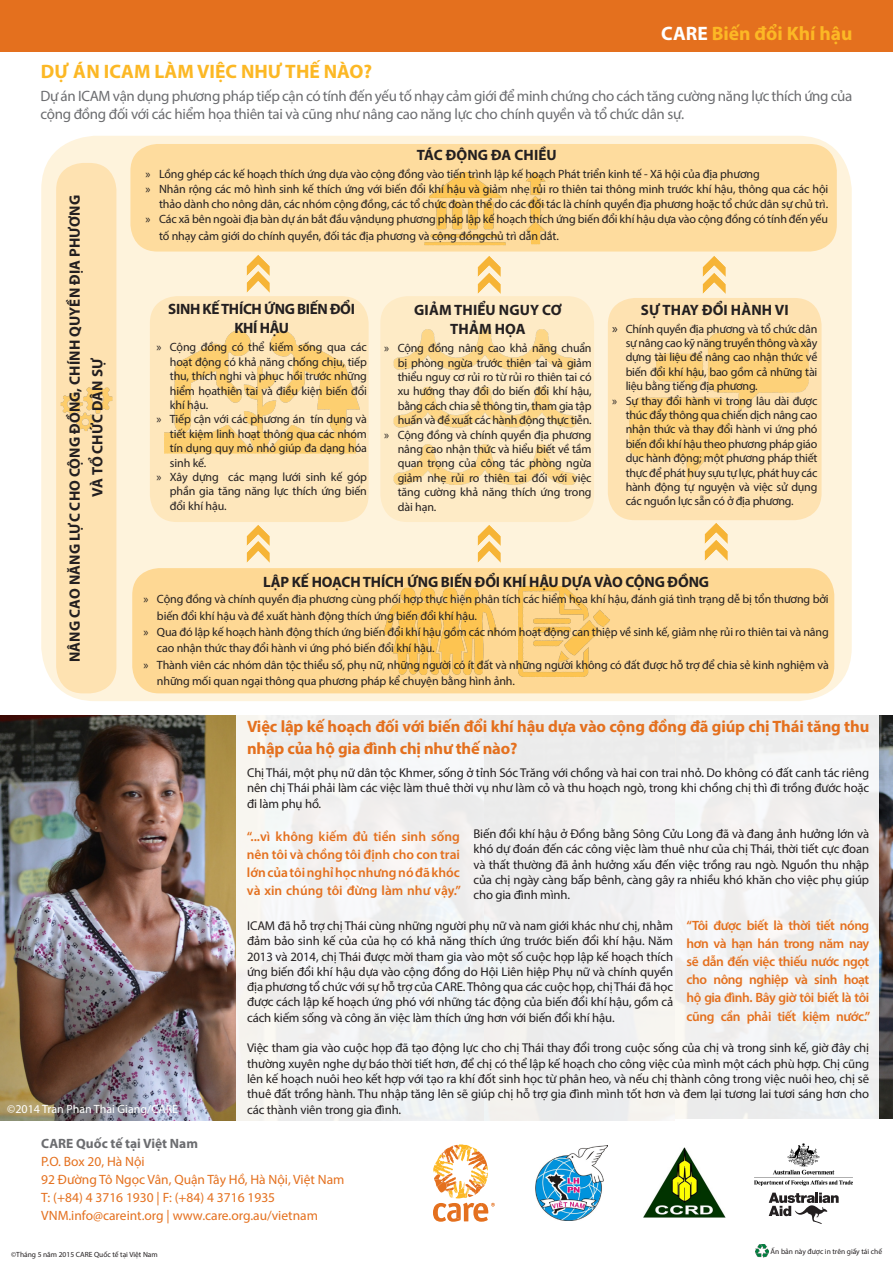
<style>
.page{position:relative;width:893px;height:1263px;background:#fff}
.page>*{position:absolute;margin:0;border:0;box-sizing:border-box;transform-origin:0 0}
.t1{font:700 19.5px "Myriad Pro";color:#fcb825}
.t2{font:700 16.5px/22.5px "Myriad Pro";letter-spacing:-.01em;color:#e4701e}
.t3{font:15px/18px "Myriad Pro";letter-spacing:-.02em;color:#6c6d70}
.t4{font:700 15px "Myriad Pro";letter-spacing:-.005em;color:#231f20}
.t5{font:600 13.5px/18px "Myriad Pro";letter-spacing:-.015em;color:#e4701e;text-align:justify}
.t6{font:13.5px "Myriad Pro";color:#e4701e}
.t7{font:700 13.5px "Myriad Pro";color:#6c6d70}
.t8{font:12.75px/15.3px "Myriad Pro";letter-spacing:-.01em;color:#231f20;text-align:justify}
.t9{font:12px/14.4px "Myriad Pro";letter-spacing:-.01em;color:#231f20;text-align:justify}
.t10{font:12px "Myriad Pro";color:#fff}
.t11{font:7.5px "Myriad Pro";color:#231f20}
.s1{color:#fff}
.s2{font-size:13.5px}
</style>
<div class="page">
<img style="left:879px;top:715px;width:14px;height:404px">
<svg style="left:433px;top:1144px;width:62px;height:78px"></svg>
<img style="left:754px;top:1143px;width:98px;height:42px">
<svg style="left:769px;top:1192px;width:70px;height:32px"></svg>
<img style="left:536px;top:1146px;width:71px;height:74px">
<img style="left:644px;top:1147px;width:82px;height:71px">
<div style="left:0;top:0;width:893px;height:51px;background:#e4701e"></div>
<div style="left:41px;top:136px;width:811px;height:565px;background:#fef3dc;border-radius:54px"></div>
<div style="left:56px;top:163px;width:60px;height:530px;background:#fee2b1;border-radius:27px"></div>
<img style="left:60px;top:384px;width:53px;height:47px">
<img style="left:247px;top:255px;width:22px;height:11px">
<img style="left:246px;top:266px;width:24px;height:17px">
<div style="left:380px;top:296px;width:214px;height:226px;background:#feebc6;border-radius:27px"></div>
<img style="left:393px;top:329px;width:184px;height:156px">
<div style="left:608px;top:298px;width:213px;height:222px;background:#fee2b1;border-radius:27px"></div>
<img style="left:629px;top:308px;width:190px;height:200px">
<img style="left:478px;top:256px;width:22px;height:11px">
<img style="left:477px;top:267px;width:24px;height:27px">
<img style="left:703px;top:256px;width:22px;height:11px">
<img style="left:702px;top:267px;width:24px;height:27px">
<img style="left:247px;top:525px;width:22px;height:11px">
<img style="left:246px;top:536px;width:24px;height:27px">
<img style="left:478px;top:525px;width:22px;height:11px">
<img style="left:477px;top:536px;width:24px;height:27px">
<img style="left:705px;top:523px;width:22px;height:11px">
<img style="left:704px;top:534px;width:24px;height:27px">
<div style="left:150px;top:296px;width:219px;height:226px;background:#fee7bc;border-radius:27px"></div>
<img style="left:152px;top:283px;width:217px;height:217px">
<div style="left:132px;top:568px;width:702px;height:125px;background:#fed894;border-radius:27px"></div>
<img style="left:518px;top:586px;width:92px;height:91px">
<img style="left:377px;top:587px;width:127px;height:107px">
<div style="left:130px;top:144px;width:707px;height:108px;background:#fedc9e;border-radius:27px"></div>
<img style="left:419px;top:172px;width:91px;height:80px">
<img style="left:495px;top:172px;width:51px;height:77px">
<img style="left:755px;top:1244px;width:14px;height:14px">
<img style="left:0;top:715px;width:237px;height:405px">
<div style="left:237px;top:714px;width:642px;height:409px;background:#f0f0f0"></div>
<p class="t1" style="left:661px;top:20px;width:193px"><span class="s1">CARE</span> Biến đổi Khí hậu</p>
<p class="t1" style="left:41px;top:59px;width:333px">DỰ ÁN ICAM LÀM VIỆC NHƯ THẾ NÀO?</p>
<p class="t3" style="left:40px;top:86px;width:813px">Dự án ICAM vận dụng phương pháp tiếp cận có tính đến yếu tố nhạy cảm giới để minh chứng cho cách tăng cường năng lực thích ứng của cộng đồng đối với các hiểm họa thiên tai và cũng như nâng cao năng lực cho chính quyền và tổ chức dân sự.</p>
<p class="t4" style="left:65px;top:662px;width:468px;rotate:-90deg">NÂNG CAO NĂNG LỰC CHO CỘNG ĐỒNG, CHÍNH QUYỀN ĐỊA PHƯƠNG</p>
<p class="t4" style="left:88px;top:496px;width:140px;rotate:-90deg">VÀ TỔ CHỨC DÂN SỰ</p>
<p class="t4" style="left:417px;top:146px;width:141px">TÁC ĐỘNG ĐA CHIỀU</p>
<p class="t9" style="left:146px;top:167px;width:616px">» Lồng ghép các kế hoạch thích ứng dựa vào cộng đồng vào tiến trình lập kế hoạch Phát triển kinh tế - Xã hội của địa phương</p>
<p class="t9" style="left:146px;top:182px;width:684px;line-height:15px;text-align:right">» Nhân rộng các mô hình sinh kế thích ứng với biến đổi khí hậu và giảm nhẹ rủi ro thiên tai thông minh trước khí hậu, thông qua các hội thảo dành cho nông dân, các nhóm cộng đồng, các tổ chức đoàn thể do các đối tác là chính quyền địa phương hoặc tổ chức dân sự chủ trì.</p>
<p class="t9" style="left:159px;top:211px;width:670px;line-height:16.2px;text-indent:-14px">» Các xã bên ngoài địa bàn dự án bắt đầu vậndụng phương pháp lập kế hoạch thích ứng biến đổi khí hậu dựa vào cộng đồng có tính đến yếu tố nhạy cảm giới do chính quyền, đối tác địa phương và cộng đồngchủ trì dẫn dắt.</p>
<p class="t4" style="left:168px;top:299px;width:188px">SINH KẾ THÍCH ỨNG BIẾN ĐỔI</p>
<p class="t4" style="left:234px;top:318px;width:56px">KHÍ HẬU</p>
<p class="t9" style="left:170px;top:340px;width:199px;text-indent:-14px">» Cộng đồng có thể kiếm sống qua các hoạt động có khả năng chống chịu, tiếp thu, thích nghi và phục hồi trước những hiểm họathiên tai và điều kiện biến đổi khí hậu.</p>
<p class="t9" style="left:170px;top:412px;width:199px;text-indent:-14px">» Tiếp cận với các phương án tín dụng và tiết kiệm linh hoạt thông qua các nhóm tín dụng quy mô nhỏ giúp đa dạng hóa sinh kế.</p>
<p class="t9" style="left:170px;top:469px;width:199px;text-indent:-14px">» Xây dựng các mạng lưới sinh kế góp phần gia tăng năng lực thích ứng biến đổi khí hậu.</p>
<p class="t4" style="left:414px;top:300px;width:149px">GIẢM THIỂU NGUY CƠ</p>
<p class="t4" style="left:450px;top:319px;width:77px">THẢM HỌA</p>
<p class="t9" style="left:398px;top:341px;width:195px;text-indent:-14px">» Cộng đồng nâng cao khả năng chuẩn bị phòng ngừa trước thiên tai và giảm thiểu nguy cơ rủi ro từ rủi ro thiên tai có xu hướng thay đổi do biến đổi khí hậu, bằng cách chia sẻ thông tin, tham gia tập huấn và đề xuất các hành động thực tiễn.</p>
<p class="t9" style="left:398px;top:427px;width:195px;text-indent:-14px">» Cộng đồng và chính quyền địa phương nâng cao nhận thức và hiểu biết về tầm quan trọng của công tác phòng ngừa giảm nhẹ rủi ro thiên tai đối với việc tăng cường khả năng thích ứng trong dài hạn.</p>
<p class="t4" style="left:641px;top:300px;width:149px">SỰ THAY ĐỔI HÀNH VI</p>
<p class="t9" style="left:626px;top:321px;width:193px;text-indent:-14px"><span class="s2">»</span> Chính quyền địa phương và tổ chức dân sự nâng cao kỹ năng truyền thông và xây dựng tài liệu để nâng cao nhận thức về biến đổi khí hậu, bao gồm cả những tài liệu bằng tiếng địa phương.</p>
<p class="t9" style="left:626px;top:393px;width:193px;text-indent:-14px">» Sự thay đổi hành vi trong lâu dài được thúc đẩy thông qua chiến dịch nâng cao nhận thức và thay đổi hành vi ứng phó biến đổi khí hậu theo phương pháp giáo dục hành động; một phương pháp thiết thực để phát huy sựu tự lực, phát huy các hành động tự nguyện và việc sử dụng các nguồn lực sẵn có ở địa phương.</p>
<p class="t4" style="left:263px;top:572px;width:447px">LẬP KẾ HOẠCH THÍCH ỨNG BIẾN ĐỔI KHÍ HẬU DỰA VÀO CỘNG ĐỒNG</p>
<p class="t9" style="left:157px;top:591px;width:673px;line-height:16.4px;text-indent:-14px">» Cộng đồng và chính quyền địa phương cùng phối hợp thực hiện phân tích các hiểm họa khí hậu, đánh giá tình trạng dễ bị tổn thương bởi biến đổi khí hậu và đề xuất hành động thích ứng biến đổi khí hậu.</p>
<p class="t9" style="left:157px;top:624px;width:673px;line-height:16.4px;text-indent:-14px">» Qua đó lập kế hoạch hành động thích ứng biến đổi khí hậu gồm các nhóm hoạt động can thiệp về sinh kế, giảm nhẹ rủi ro thiên tai và nâng cao nhận thức thay đổi hành vi ứng phó biến đổi khí hậu.</p>
<p class="t9" style="left:157px;top:656px;width:673px;line-height:16.4px;text-indent:-14px">» Thành viên các nhóm dân tộc thiểu số, phụ nữ, những người có ít đất và những người không có đất được hỗ trợ để chia sẻ kinh nghiệm và những mối quan ngại thông qua phương pháp kể chuyện bằng hình ảnh.</p>
<p class="t10" style="left:7px;top:1101px;width:172px">©2014 Tran Phan Thai Giang/CARE</p>
<p class="t2" style="left:247px;top:714px;width:624px">Việc lập kế hoạch đối với biến đổi khí hậu dựa vào cộng đồng đã giúp chị Thái tăng thu nhập của hộ gia đình chị như thế nào?</p>
<p class="t8" style="left:247px;top:765px;width:624px">Chị Thái, một phụ nữ dân tộc Khmer, sống ở tỉnh Sóc Trăng với chồng và hai con trai nhỏ. Do không có đất canh tác riêng nên chị Thái phải làm các việc làm thuê thời vụ như làm cỏ và thu hoạch ngò, trong khi chồng chị thì đi trồng đước hoặc đi làm phụ hồ.</p>
<p class="t8" style="left:473px;top:826px;width:397px">Biến đổi khí hậu ở Đồng bằng Sông Cửu Long đã và đang ảnh hưởng lớn và khó dự đoán đến các công việc làm thuê như của chị Thái, thời tiết cực đoan và thất thường đã ảnh hưởng xấu đến việc trồng rau ngò. Nguồn thu nhập của chị ngày càng bấp bênh, càng gây ra nhiều khó khăn cho việc phụ giúp cho gia đình mình.</p>
<p class="t8" style="left:247px;top:918px;width:428px">ICAM đã hỗ trợ chị Thái cùng những người phụ nữ và nam giới khác như chị, nhằm đảm bảo sinh kế của của họ có khả năng thích ứng trước biến đổi khí hậu. Năm 2013 và 2014, chị Thái được mời tham gia vào một số cuộc họp lập kế hoạch thích ứng biến đổi khí hậu dựa vào cộng đồng do Hội Liên hiệp Phụ nữ và chính quyền địa phương tổ chức với sự hỗ trợ của CARE. Thông qua các cuộc họp, chị Thái đã học được cách lập kế hoạch ứng phó với những tác động của biến đổi khí hậu, gồm cả cách kiếm sống và công ăn việc làm thích ứng hơn với biến đổi khí hậu.</p>
<p class="t8" style="left:247px;top:1040px;width:624px">Việc tham gia vào cuộc họp đã tạo động lực cho chị Thái thay đổi trong cuộc sống của chị và trong sinh kế, giờ đây chị thường xuyên nghe dự báo thời tiết hơn, để chị có thể lập kế hoạch cho công việc của mình một cách phù hợp. Chị cũng lên kế hoạch nuôi heo kết hợp với tạo ra khí đốt sinh học từ phân heo, và nếu chị thành công trong việc nuôi heo, chị sẽ thuê đất trồng hành. Thu nhập tăng lên sẽ giúp chị hỗ trợ gia đình mình tốt hơn và đem lại tương lai tươi sáng hơn cho các thành viên trong gia đình.</p>
<p class="t5" style="left:247px;top:827px;width:216px">“...vì không kiếm đủ tiền sinh sống nên tôi và chồng tôi định cho con trai lớn của tôi nghỉ học nhưng nó đã khóc và xin chúng tôi đừng làm như vậy.”</p>
<p class="t5" style="left:687px;top:916px;width:185px">“Tôi được biết là thời tiết nóng hơn và hạn hán trong năm nay sẽ dẫn đến việc thiếu nước ngọt cho nông nghiệp và sinh hoạt hộ gia đình. Bây giờ tôi biết là tôi cũng cần phải tiết kiệm nước.”</p>
<p class="t7" style="left:41px;top:1135px;width:158px">CARE Quốc tế tại Việt Nam</p>
<p class="t6" style="left:41px;top:1153px;width:105px">P.O. Box 20, Hà Nội</p>
<p class="t6" style="left:41px;top:1171px;width:305px">92 Đường Tô Ngọc Vân, Quận Tây Hồ, Hà Nội, Việt Nam</p>
<p class="t6" style="left:41px;top:1189px;width:235px">T: (+84) 4 3716 1930 | F: (+84) 4 3716 1935</p>
<p class="t6" style="left:41px;top:1207px;width:278px">VNM.info@careint.org | www.care.org.au/vietnam</p>
<p class="t11" style="left:11px;top:1249px;width:148px">©Tháng 5 năm 2015 CARE Quốc tế tại Việt Nam</p>
<p class="t11" style="left:771px;top:1247px;width:113px">Ấn bản này được in trên giấy tái chế</p>
</div>
